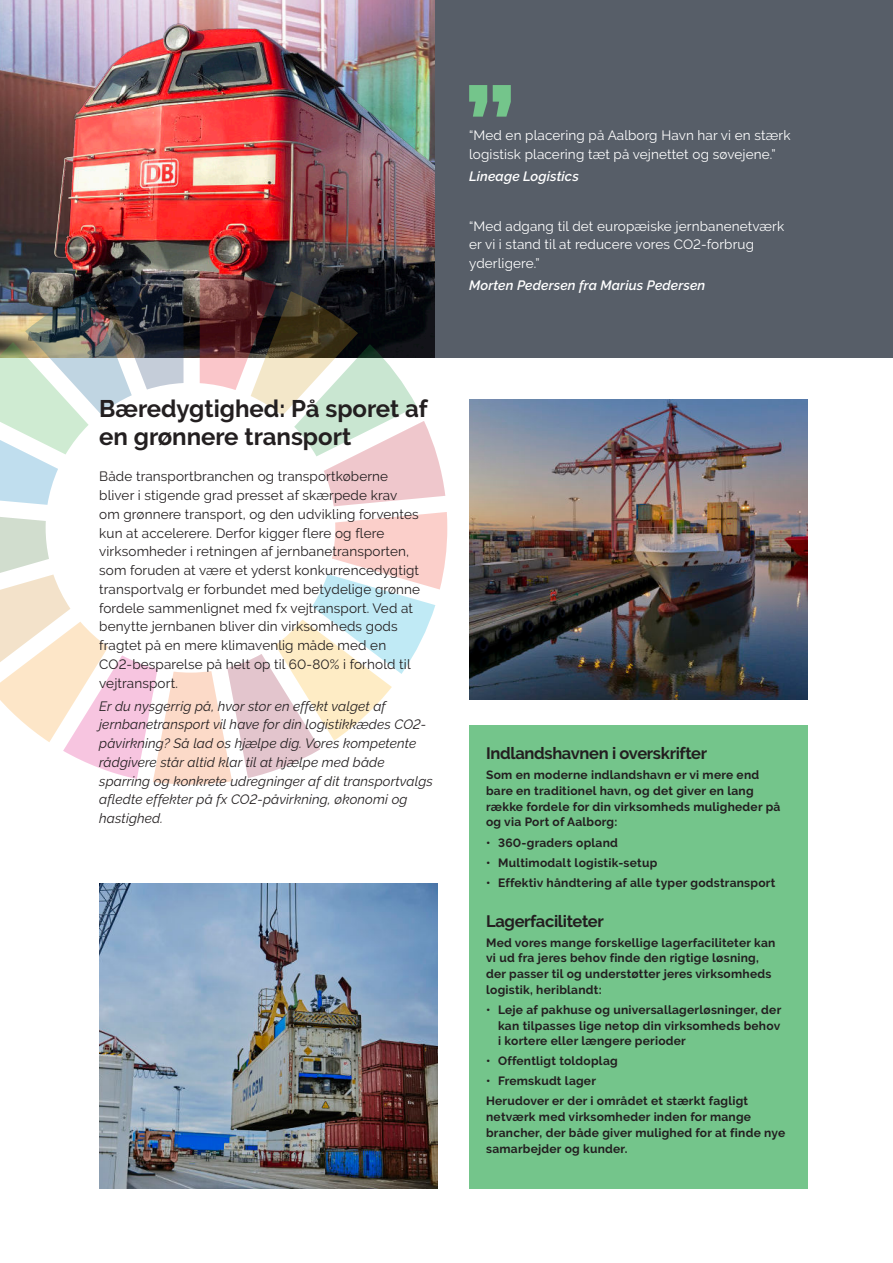
<style>
.page{position:relative;width:893px;height:1263px;background:#fff}
.page>*{position:absolute;margin:0;border:0;box-sizing:border-box;transform-origin:0 0}
.t1{font:700 24px/28.5px "Raleway";color:#231f20}
.t2{font:700 16.5px "Raleway";letter-spacing:-.02em;color:#231f20}
.t3{font:13.5px/18.8px "Raleway";letter-spacing:.01em;color:#231f20}
.t4{font:italic 13.5px/18.8px "Raleway";letter-spacing:.01em;color:#231f20}
.t5{font:13.5px/18.8px "Raleway";letter-spacing:.01em;color:#fff}
.t6{font:italic 600 13.5px "Raleway";letter-spacing:.01em;color:#fff}
.t7{font:700 12px/15.8px "Raleway";letter-spacing:.02em;color:#231f20}
</style>
<div class="page">
<img style="left:0;top:0;width:435px;height:271px">
<svg style="left:0;top:271px;width:447px;height:514px"></svg>
<img style="left:469px;top:400px;width:338px;height:299px">
<img style="left:99px;top:884px;width:338px;height:304px">
<div style="left:435px;top:0;width:458px;height:357px;background:#575e68"></div>
<svg style="left:469px;top:85px;width:42px;height:32px"></svg>
<div style="left:469px;top:725px;width:338px;height:463px;background:#74c58b"></div>
<p class="t5" style="left:469px;top:127px;width:323px">“Med en placering på Aalborg Havn har vi en stærk logistisk placering tæt på vejnettet og søvejene.”</p>
<p class="t6" style="left:469px;top:171px;width:111px">Lineage Logistics</p>
<p class="t5" style="left:469px;top:218px;width:317px">“Med adgang til det europæiske jernbanenetværk er vi i stand til at reducere vores CO2-forbrug yderligere.”</p>
<p class="t6" style="left:469px;top:280px;width:238px">Morten Pedersen fra Marius Pedersen</p>
<h1 class="t1" style="left:99px;top:397px;width:330px">Bæredygtighed: På sporet af en grønnere transport</h1>
<p class="t3" style="left:99px;top:468px;width:322px">Både transportbranchen og transportkøberne bliver i stigende grad presset af skærpede krav om grønnere transport, og den udvikling forventes kun at accelerere. Derfor kigger flere og flere virksomheder i retningen af jernbanetransporten, som foruden at være et yderst konkurrencedygtigt transportvalg er forbundet med betydelige grønne fordele sammenlignet med fx vejtransport. Ved at benytte jernbanen bliver din virksomheds gods fragtet på en mere klimavenlig måde med en CO2-besparelse på helt op til 60-80% i forhold til vejtransport.</p>
<p class="t4" style="left:99px;top:698px;width:335px">Er du nysgerrig på, hvor stor en effekt valget af jernbanetransport vil have for din logistikkædes CO2- påvirkning? Så lad os hjælpe dig. Vores kompetente rådgivere står altid klar til at hjælpe med både sparring og konkrete udregninger af dit transportvalgs afledte effekter på fx CO2-påvirkning, økonomi og hastighed.</p>
<h2 class="t2" style="left:486px;top:747px;width:223px">Indlandshavnen i overskrifter</h2>
<p class="t7" style="left:486px;top:768px;width:296px">Som en moderne indlandshavn er vi mere end bare en traditionel havn, og det giver en lang række fordele for din virksomheds muligheder på og via Port of Aalborg:</p>
<p class="t7" style="left:486px;top:834px;width:133px">• 360-graders opland</p>
<p class="t7" style="left:486px;top:854px;width:173px">• Multimodalt logistik-setup</p>
<p class="t7" style="left:486px;top:875px;width:291px">• Effektiv håndtering af alle typer godstransport</p>
<h2 class="t2" style="left:486px;top:914px;width:119px">Lagerfaciliteter</h2>
<p class="t7" style="left:486px;top:935px;width:291px">Med vores mange forskellige lagerfaciliteter kan vi ud fra jeres behov finde den rigtige løsning, der passer til og understøtter jeres virksomheds logistik, heriblandt:</p>
<p class="t7" style="left:498px;top:1003px;width:285px;text-align:justify;text-indent:-12px">• Leje af pakhuse og universallagerløsninger, der kan tilpasses lige netop din virksomheds behov i kortere eller længere perioder</p>
<p class="t7" style="left:486px;top:1054px;width:133px">• Offentligt toldoplag</p>
<p class="t7" style="left:486px;top:1072px;width:263px;line-height:20px">• Fremskudt lager<br>Herudover er der i området et stærkt fagligt</p>
<p class="t7" style="left:486px;top:1110px;width:301px">netværk med virksomheder inden for mange brancher, der både giver mulighed for at finde nye samarbejder og kunder.</p>
</div>
